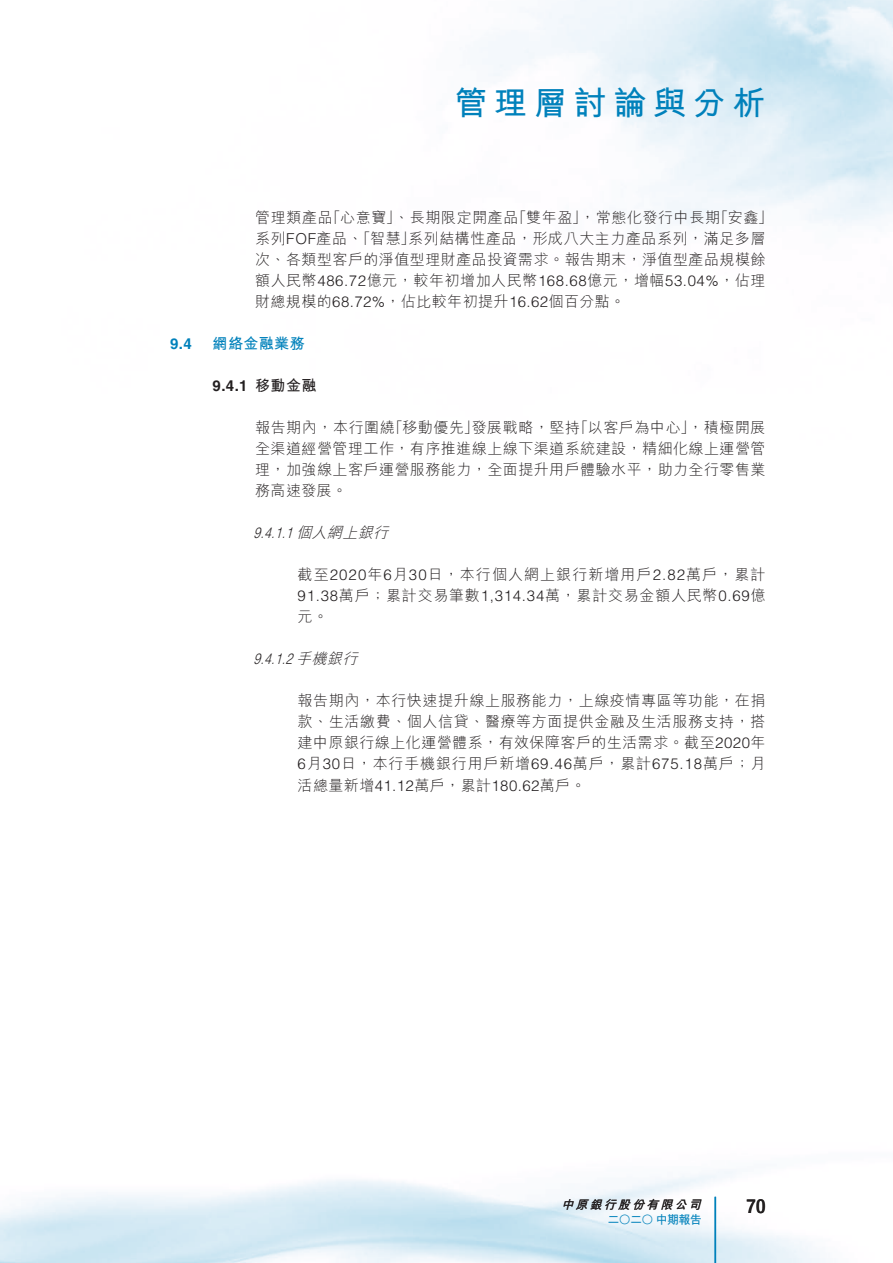
<style>
.page{position:relative;width:893px;height:1263px;background:#fff}
.page>*{position:absolute;margin:0;border:0;box-sizing:border-box;transform-origin:0 0}
.t1{font:700 33px "M Hei HK";letter-spacing:.205em;color:#0081bb}
.t2{font:500 condensed 19.5px "Helvetica Neue LT Pro";color:#231f20}
.t3{font:300 15px/21px "M Hei HK";letter-spacing:.03em;color:#231f20}
.t4{font:italic 300 15px "Helvetica LT Std";color:#231f20;scale:.8 1}
.t5{font:700 15px "M Hei HK";letter-spacing:.03em;color:#0081bb}
.t6{font:700 15px "Helvetica LT Std";color:#231f20}
.t7{font:700 15px "M Hei HK";color:#231f20}
.t8{font:700 15px "Helvetica LT Std";color:#0081bb}
.t9{font:italic 700 12px "M Hei HK";color:#231f20}
.t10{font:700 12px "M Hei HK";color:#0081bb}
.s1{font-family:"Helvetica LT Std"}
.s2{font-family:"M Hei HK"}
</style>
<div class="page">
<img style="left:0;top:0;width:893px;height:1263px">
<hr style="left:715px;top:1197px;width:1px;height:66px;background:#0081bb">
<h1 class="t1" style="left:455px;top:78px;width:312px">管理層討論與分析</h1>
<p class="t8" style="left:170px;top:335px;width:23px">9.4</p>
<p class="t3" style="left:255px;top:207px;width:79px">管理類產品</p>
<p class="t3" style="left:326px;top:207px;width:194px">「心意寶」、長期限定開產品</p>
<p class="t3" style="left:713px;top:207px;width:61px">「安鑫「</p>
<p class="t3" style="left:512px;top:207px;width:210px">「雙年盈，」常態化發行中長期</p>
<p class="t3" style="left:255px;top:228px;width:512px">系列<span class="s1">FOF</span>產品、「智慧」<br>次、各類型客戶的淨值型理財產品投資需求。報告期末，淨值型產品規模餘額人民幣<span class="s1">486.72</span>億元，較年初增加人民幣<span class="s1">168.68</span>億元，增幅<span class="s1">53.04%</span>，佔理財總規模的<span class="s1">68.72%</span>，佔比較年初提升<span class="s1">16.62</span>個百分點。</p>
<p class="t5" style="left:213px;top:333px;width:94px">網絡金融業務</p>
<p class="t3" style="left:408px;top:228px;width:359px">系列結構性產品，形成八大主力產品系列，滿足多層</p>
<p class="t6" style="left:213px;top:377px;width:37px">9.4.1</p>
<p class="t7" style="left:255px;top:375px;width:63px">移動金融</p>
<p class="t3" style="left:573px;top:417px;width:194px">「以客戶為中心，」積極開展</p>
<p class="t3" style="left:255px;top:417px;width:512px">報告期內，本行圍繞<br>全渠道經營管理工作，有序推進線上線下渠道系統建設，精細化線上運營管理，加強線上客戶運營服務能力，全面提升用戶體驗水平，助力全行零售業務高速發展。</p>
<p class="t4" style="left:254px;top:524px;width:175px">9.4.1.1 <span class="s2">個人網上銀行</span></p>
<p class="t3" style="left:298px;top:564px;width:469px;text-align:justify">截至<span class="s1">2020</span>年<span class="s1">6</span>月<span class="s1">30</span>日，本行個人網上銀行新增用戶<span class="s1">2.82</span>萬戶，累計<span class="s1">91.38</span>萬戶；累計交易筆數<span class="s1">1,314.34</span>萬，累計交易金額人民幣<span class="s1">0.69</span>億元。</p>
<p class="t4" style="left:254px;top:650px;width:136px">9.4.1.2 <span class="s2">手機銀行</span></p>
<p class="t3" style="left:298px;top:690px;width:469px;text-align:justify">報告期內，本行快速提升線上服務能力，上線疫情專區等功能，在捐款、生活繳費、個人信貸、醫療等方面提供金融及生活服務支持，搭建中原銀行線上化運營體系，有效保障客戶的生活需求。截至<span class="s1">2020</span>年<span class="s1">6</span>月<span class="s1">30</span>日，本行手機銀行用戶新增<span class="s1">69.46</span>萬戶，累計<span class="s1">675.18</span>萬戶；月活總量新增<span class="s1">41.12</span>萬戶，累計<span class="s1">180.62</span>萬戶。</p>
<p class="t3" style="left:388px;top:417px;width:92px">「移動優先」</p>
<p class="t3" style="left:472px;top:417px;width:110px">發展戰略，堅持</p>
<p class="t9" style="left:561px;top:1196px;width:145px">中原銀行股份有限公司</p>
<p class="t10" style="left:607px;top:1210px;width:96px">二○二○ 中期報告</p>
<h2 class="t2" style="left:746px;top:1194px;width:20px">70</h2>
</div>
